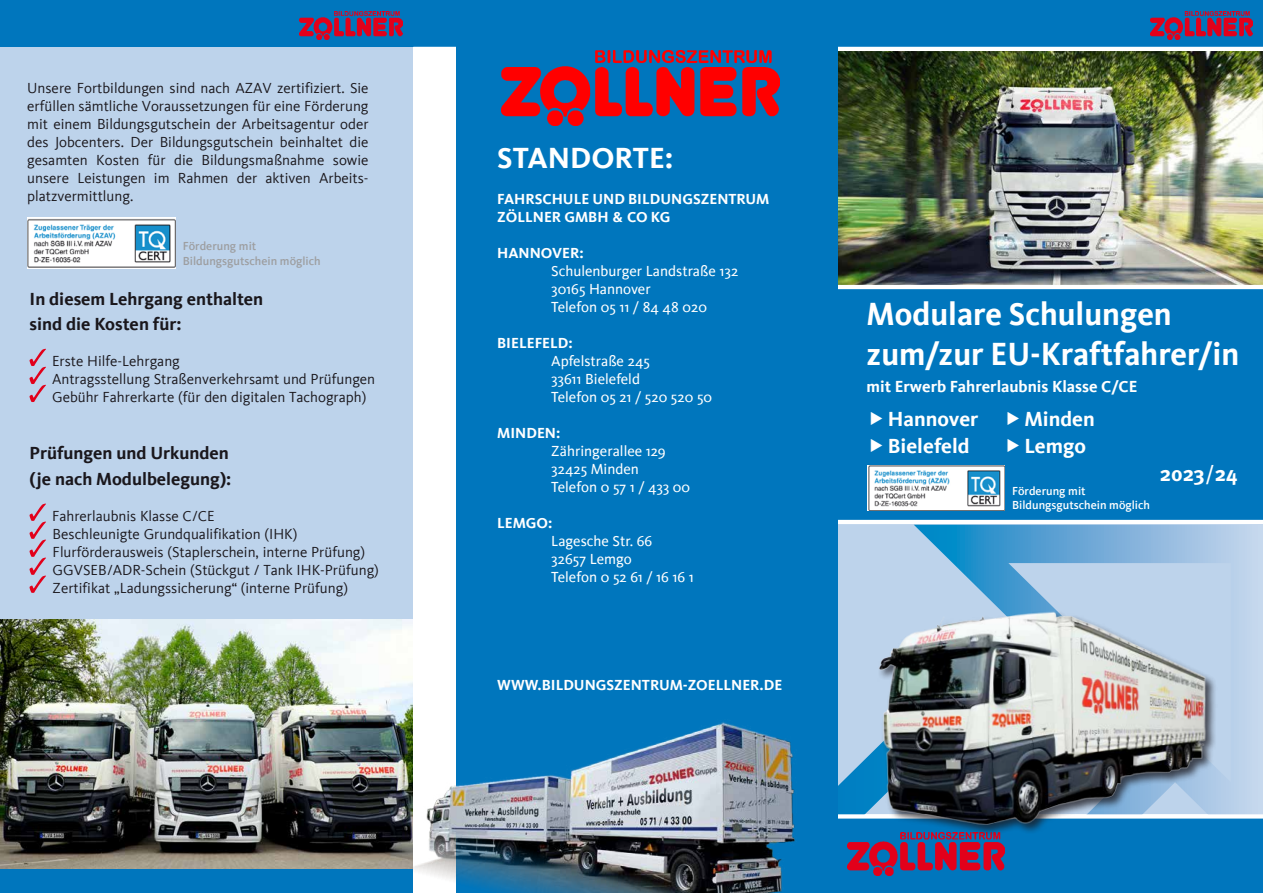
<style>
.page{position:relative;width:1263px;height:893px;background:#fff}
.page>*{position:absolute;margin:0;border:0;box-sizing:border-box;transform-origin:0 0}
.t1{font:700 33px/39.6px "Kievit";color:#fff}
.t2{font:700 30px "Kievit";color:#fff}
.t3{font:700 21px "Kievit";color:#fff}
.t4{font:700 21px "Meta Plus";color:#fff}
.t5{font:700 18px/25.2px "Kievit";color:#1a171c}
.t6{font:700 16.5px "Kievit";color:#fff}
.t7{font:15px/18px "Kievit";color:#1a171c}
.t8{font:15px/18px "Kievit";color:#fff}
.t9{font:700 15px "Kievit";color:#fff}
.t10{font:500 12px/14.4px "Kievit";color:#fff}
.t11{font:500 12px/14.4px "Kievit";color:#9d9ea0}
</style>
<div class="page">
<div style="left:0;top:0;width:412px;height:893px;background:#bdd3eb"></div>
<img style="left:838px;top:51px;width:425px;height:234px">
<div style="left:0;top:0;width:1263px;height:47px;background:#0076bd"></div>
<img style="left:300px;top:11px;width:102px;height:28px">
<img style="left:1150px;top:11px;width:102px;height:28px">
<div style="left:830px;top:288px;width:433px;height:234px;background:#0076bd"></div>
<hr style="left:838px;top:285px;width:425px;height:4px;background:#fff">
<img style="left:0;top:620px;width:412px;height:250px">
<svg style="left:30px;top:349px;width:16px;height:53px"></svg>
<svg style="left:30px;top:504px;width:16px;height:89px"></svg>
<div style="left:0;top:870px;width:412px;height:23px;background:#0076bd"></div>
<div style="left:456px;top:0;width:382px;height:893px;background:#0076bd"></div>
<img style="left:412px;top:716px;width:358px;height:177px">
<img style="left:502px;top:50px;width:277px;height:76px">
<img style="left:868px;top:465px;width:137px;height:45px">
<img style="left:27px;top:218px;width:149px;height:50px">
<svg style="left:770px;top:519px;width:493px;height:374px;background:#779bb8"></svg>
<p class="t7" style="left:27px;top:79px;width:343px;text-align:justify">Unsere Fortbildungen sind nach AZAV zertifiziert. Sie erfüllen sämtliche Voraussetzungen für eine Förderung mit einem Bildungsgutschein der Arbeitsagentur oder des Jobcenters. Der Bildungsgutschein beinhaltet die gesamten Kosten für die Bildungsmaßnahme sowie unsere Leistungen im Rahmen der aktiven Arbeits&shy;platzvermittlung.</p>
<p class="t11" style="left:183px;top:239px;width:139px">Förderung mit<br>Bildungsgutschein möglich</p>
<p class="t5" style="left:30px;top:286px;width:235px">In diesem Lehrgang enthalten sind die Kosten für:</p>
<p class="t7" style="left:52px;top:352px;width:325px">Erste Hilfe-Lehrgang<br>Antragsstellung Straßenverkehrsamt und Prüfungen<br>Gebühr Fahrerkarte (für den digitalen Tachograph)</p>
<p class="t5" style="left:30px;top:441px;width:203px">Prüfungen und Urkunden (je nach Modulbelegung):</p>
<p class="t7" style="left:52px;top:507px;width:328px">Fahrerlaubnis Klasse C/CE<br>Beschleunigte Grundqualifikation (IHK)<br>Flurförderausweis (Staplerschein, interne Prüfung)<br>GGVSEB/ADR-Schein (Stückgut / Tank IHK-Prüfung)<br>Zertifikat „Ladungssicherung“ (interne Prüfung)</p>
<h2 class="t2" style="left:497px;top:140px;width:178px">standorte:</h2>
<p class="t9" style="left:497px;top:191px;width:48px">Fah rschule</p>
<p class="t9" style="left:592px;top:191px;width:166px">u nd Bildu ngszentrum</p>
<p class="t9" style="left:497px;top:209px;width:79px">Zöllner Gmb</p>
<p class="t9" style="left:597px;top:209px;width:73px">H &amp; Co KG</p>
<p class="t9" style="left:497px;top:245px;width:88px">Hannover:</p>
<p class="t8" style="left:551px;top:263px;width:189px">Schulenburger Landstraße 132<br>30165 Hannover<br>Telefon 05 11 / 84 48 020</p>
<p class="t9" style="left:497px;top:335px;width:18px">Bielefel</p>
<p class="t9" style="left:558px;top:335px;width:16px">d:</p>
<p class="t8" style="left:551px;top:353px;width:162px">Apfelstraße 245<br>33611 Bielefeld<br>Telefon 05 21 / 520 520 50</p>
<p class="t9" style="left:497px;top:425px;width:65px">Mi nden:</p>
<p class="t8" style="left:551px;top:443px;width:140px">Zähringerallee 129<br>32425 Minden<br>Telefon 0 57 1 / 433 00</p>
<p class="t9" style="left:497px;top:515px;width:57px">Lemgo:</p>
<p class="t8" style="left:551px;top:533px;width:144px">Lagesche Str. 66<br>32657 Lemgo<br>Telefon 0 52 61 / 16 16 1</p>
<p class="t9" style="left:497px;top:677px;width:285px">www.bildu ngszentrum-zoellner.de</p>
<h1 class="t1" style="left:867px;top:294px;width:374px">Modulare Schulungen zum/zur EU-Kraftfahrer/in</h1>
<p class="t6" style="left:867px;top:376px;width:272px">mit Erwerb Fahrerlaubnis Klasse C/CE</p>
<h3 class="t3" style="left:888px;top:407px;width:92px">Hannover</h3>
<h3 class="t3" style="left:1024px;top:407px;width:72px">Minden</h3>
<h3 class="t3" style="left:888px;top:434px;width:83px">Bielefeld</h3>
<h3 class="t3" style="left:1024px;top:434px;width:63px">Lemgo</h3>
<p class="t10" style="left:1012px;top:484px;width:139px">Förderung mit<br>Bildungsgutschein möglich</p>
<h3 class="t4" style="left:1160px;top:462px;width:79px">2023/24</h3>
</div>
